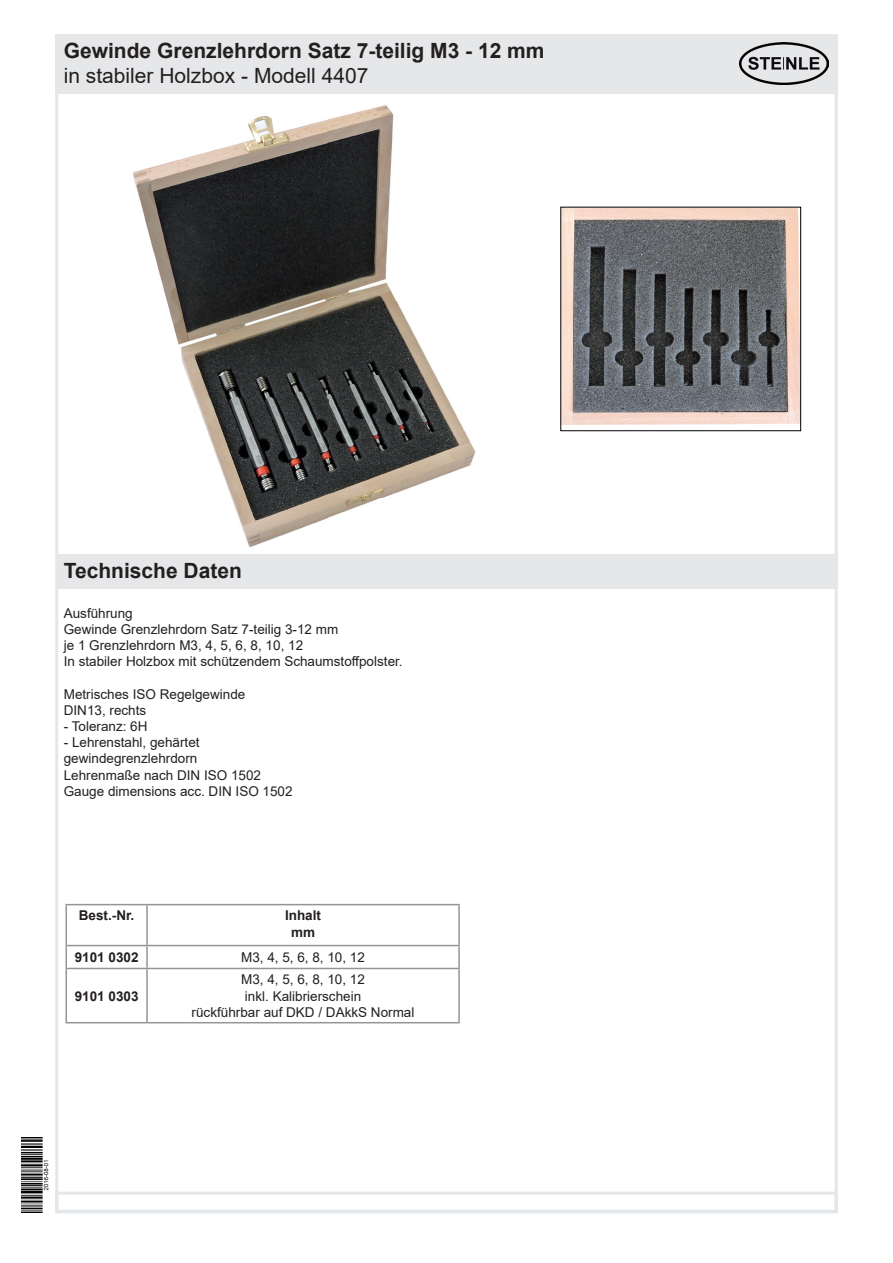
<style>
.page{position:relative;width:893px;height:1263px;background:#fff}
.page>*{position:absolute;margin:0;border:0;box-sizing:border-box;transform-origin:0 0}
.t1{font:700 21px "Arial";color:#231f20}
.t2{font:21px "Arial";color:#231f20}
.t3{font:13.5px/16.2px "Arial";color:#231f20}
.t4{font:700 13.5px/16.2px "Arial";color:#231f20;text-align:center}
</style>
<div class="page">
<div style="left:55px;top:34px;width:783px;height:60px;background:#e6e7e9"></div>
<img style="left:740px;top:43px;width:88px;height:42px">
<img style="left:21px;top:1137px;width:28px;height:76px">
<img style="left:133px;top:105px;width:342px;height:442px">
<div style="left:57px;top:554px;width:781px;height:34px;background:#e6e7e9"></div>
<img style="left:563px;top:209px;width:236px;height:215px">
<div style="left:561px;top:207px;width:240px;height:224px;border:1px solid #000"></div>
<hr style="left:146px;top:905px;width:2px;height:40px;background:#939598">
<hr style="left:65px;top:945px;width:82px;height:1px;background:#939598">
<hr style="left:147px;top:945px;width:313px;height:1px;background:#939598">
<hr style="left:146px;top:946px;width:2px;height:22px;background:#939598">
<hr style="left:65px;top:968px;width:82px;height:1px;background:#939598">
<hr style="left:147px;top:968px;width:313px;height:1px;background:#939598">
<hr style="left:146px;top:969px;width:2px;height:53px;background:#939598">
<hr style="left:65px;top:1022px;width:82px;height:1px;background:#939598">
<hr style="left:147px;top:1022px;width:313px;height:1px;background:#939598">
<hr style="left:65px;top:904px;width:82px;height:1px;background:#939598">
<hr style="left:65px;top:905px;width:2px;height:40px;background:#939598">
<hr style="left:147px;top:904px;width:313px;height:1px;background:#939598">
<hr style="left:458px;top:905px;width:2px;height:40px;background:#939598">
<hr style="left:65px;top:946px;width:2px;height:22px;background:#939598">
<hr style="left:65px;top:969px;width:2px;height:53px;background:#939598">
<hr style="left:458px;top:946px;width:2px;height:22px;background:#939598">
<hr style="left:458px;top:969px;width:2px;height:53px;background:#939598">
<div style="left:55px;top:1191px;width:783px;height:22px;border:3px solid #e4e7e9"></div>
<h1 class="t1" style="left:64px;top:36px;width:482px">Gewinde Grenzlehrdorn Satz 7-teilig M3 - 12 mm</h1>
<h1 class="t1" style="left:64px;top:36px;width:449px">STEINLE Taschen Messschieber Model: 1 02</h1>
<h1 class="t2" style="left:64px;top:61px;width:306px">in stabiler Holzbox - Modell 4407</h1>
<h1 class="t1" style="left:64px;top:556px;width:180px">Technische Daten</h1>
<p class="t3" style="left:64px;top:605px;width:340px">Ausführung<br>Gewinde Grenzlehrdorn Satz 7-teilig 3-12 mm<br>je 1 Grenzlehrdorn M3, 4, 5, 6, 8, 10, 12<br>In stabiler Holzbox mit schützendem Schaumstoffpolster.</p>
<p class="t3" style="left:64px;top:686px;width:183px">Metrisches ISO Regelgewinde<br>DIN13, rechts</p>
<p class="t3" style="left:64px;top:718px;width:85px">- Toleranz: 6H</p>
<p class="t3" style="left:64px;top:734px;width:230px">- Lehrenstahl, gehärtet gewindegrenzlehrdorn<br>Lehrenmaße nach DIN ISO 1502<br>Gauge dimensions acc. DIN ISO 1502</p>
<p class="t4" style="left:79px;top:908px;width:57px">Best.-Nr.</p>
<p class="t4" style="left:285px;top:908px;width:38px">Inhalt mm</p>
<p class="t4" style="left:75px;top:949px;width:65px">9101 0302</p>
<p class="t3" style="left:241px;top:949px;width:125px">M3, 4, 5, 6, 8, 10, 12</p>
<p class="t4" style="left:75px;top:988px;width:65px">9101 0303</p>
<p class="t3" style="left:192px;top:971px;width:224px;text-align:center">M3, 4, 5, 6, 8, 10, 12<br>inkl. Kalibrierschein<br>rückführbar auf DKD / DAkkS Normal</p>
</div>
